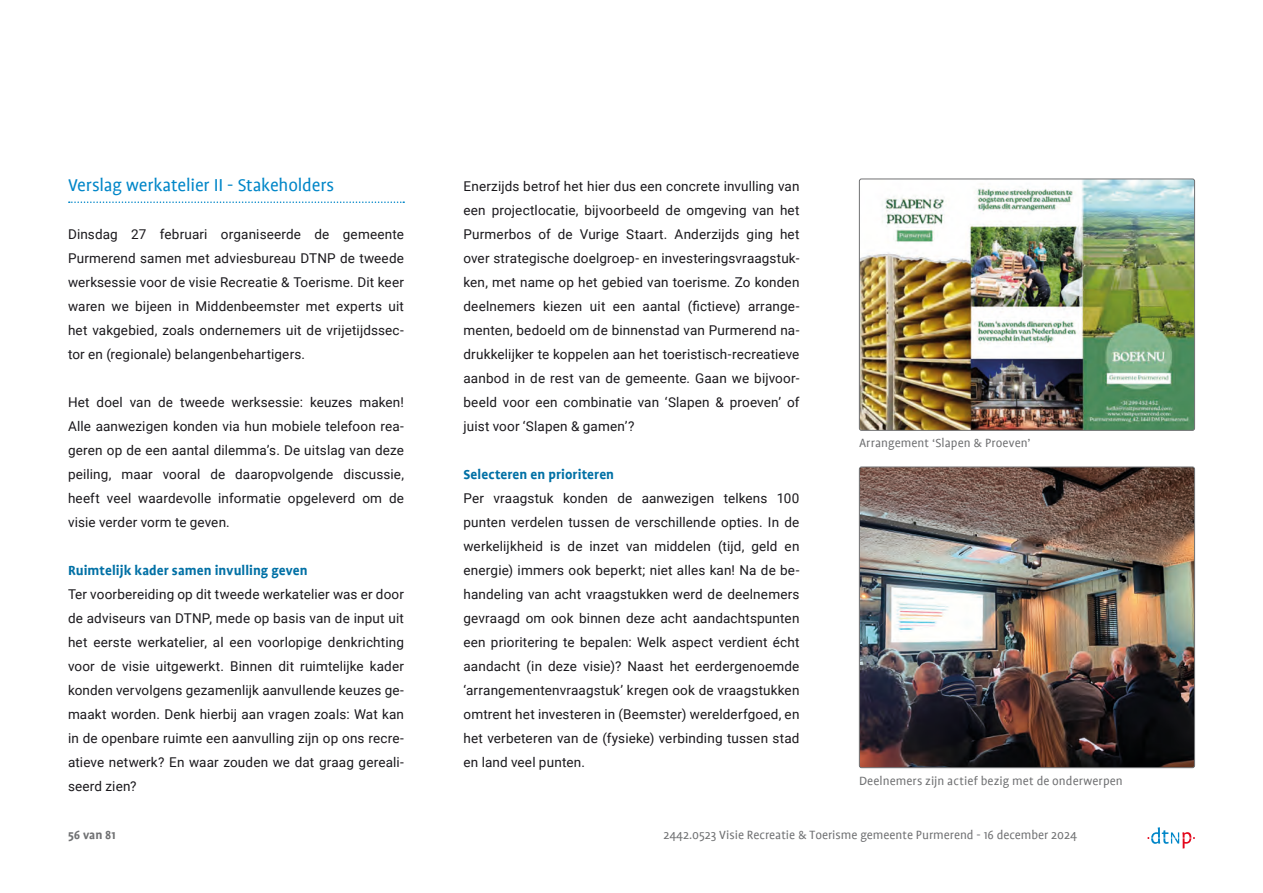
<style>
.page{position:relative;width:1263px;height:893px;background:#fff}
.page>*{position:absolute;margin:0;border:0;box-sizing:border-box;transform-origin:0 0}
.t1{font:19.5px "Profile";letter-spacing:-.01em;color:#0086c8}
.t2{font:700 15px "Profile";letter-spacing:.005em;color:#0070a5}
.Standaard{font:13.5px/24px "Roboto";letter-spacing:.01em;color:#1a181c;text-align:justify}
.t3{font:13.5px "Profile";color:#707173}
.t4{font:700 13.5px "Profile";color:#707173}
</style>
<div class="page">
<svg style="left:1147px;top:827px;width:48px;height:21px"></svg>
<svg style="left:69px;top:201px;width:335px;height:2px"></svg>
<img style="left:859px;top:467px;width:334px;height:301px">
<div style="left:859px;top:467px;width:336px;height:301px;border:1px solid #707173;border-radius:2px"></div>
<img style="left:859px;top:179px;width:334px;height:250px">
<div style="left:859px;top:179px;width:336px;height:252px;border:1px solid #707173;border-radius:2px"></div>
<h3 class="t1" style="left:68px;top:175px;width:268px">Verslag werkatelier II - Stakeholders</h3>
<p class="Standaard" style="left:68px;top:221px;width:337px">Dinsdag 27 februari organiseerde de gemeente Purmerend samen met adviesbureau DTNP de tweede werksessie voor de visie Recreatie &amp; Toerisme. Dit keer waren we bijeen in Middenbeemster met experts uit het vakgebied, zoals ondernemers uit de vrijetijdssec&shy;tor en (regionale) belangenbehartigers.</p>
<p class="Standaard" style="left:68px;top:389px;width:337px">Het doel van de tweede werksessie: keuzes maken!<br>Alle aanwezigen konden via hun mobiele telefoon rea&shy;geren op de een aantal dilemma’s. De uitslag van deze peiling, maar vooral de daaropvolgende discussie, heeft veel waardevolle informatie opgeleverd om de visie verder vorm te geven.</p>
<h3 class="t2" style="left:68px;top:562px;width:241px">Ruimtelijk kader samen invulling geven</h3>
<p class="Standaard" style="left:68px;top:581px;width:337px">Ter voorbereiding op dit tweede werkatelier was er door de adviseurs van DTNP, mede op basis van de input uit het eerste werkatelier, al een voorlopige denkrichting voor de visie uitgewerkt. Binnen dit ruimtelijke kader konden vervolgens gezamenlijk aanvullende keuzes ge&shy;maakt worden. Denk hierbij aan vragen zoals: Wat kan in de openbare ruimte een aanvulling zijn op ons recre&shy;atieve netwerk? En waar zouden we dat graag gereali&shy;seerd zien?</p>
<p class="Standaard" style="left:463px;top:173px;width:337px">Enerzijds betrof het hier dus een concrete invulling van een projectlocatie, bijvoorbeeld de omgeving van het Purmerbos of de Vurige Staart. Anderzijds ging het over strategische doelgroep- en investeringsvraagstuk&shy;ken, met name op het gebied van toerisme. Zo konden deelnemers kiezen uit een aantal (fictieve) arrange&shy;menten, bedoeld om de binnenstad van Purmerend na&shy;drukkelijker te koppelen aan het toeristisch-recreatieve aanbod in de rest van de gemeente. Gaan we bijvoor&shy;beeld voor een combinatie van ‘Slapen &amp; proeven’ of juist voor ‘Slapen &amp; gamen’?</p>
<h3 class="t2" style="left:463px;top:466px;width:152px">Selecteren en prioriteren</h3>
<p class="Standaard" style="left:463px;top:485px;width:337px">Per vraagstuk konden de aanwezigen telkens 100 punten verdelen tussen de verschillende opties. In de werkelijkheid is de inzet van middelen (tijd, geld en energie) immers ook beperkt; niet alles kan! Na de be&shy;handeling van acht vraagstukken werd de deelnemers gevraagd om ook binnen deze acht aandachtspunten een prioritering te bepalen: Welk aspect verdient écht aandacht (in deze visie)? Naast het eerdergenoemde ‘arrangementenvraagstuk’ kregen ook de vraagstukken omtrent het investeren in (Beemster) werelderfgoed, en het verbeteren van de (fysieke) verbinding tussen stad en land veel punten.</p>
<p class="t3" style="left:859px;top:436px;width:173px">Arrangement ‘Slapen &amp; Proeven’</p>
<p class="t3" style="left:859px;top:774px;width:265px">Deelnemers zijn actief bezig met de onderwerpen</p>
<p class="t4" style="left:68px;top:827px;width:49px">56 van 81</p>
<p class="t3" style="left:663px;top:827px;width:415px">2442.0523 Visie Recreatie &amp; Toerisme gemeente Purmerend - 16 december 2024</p>
</div>
